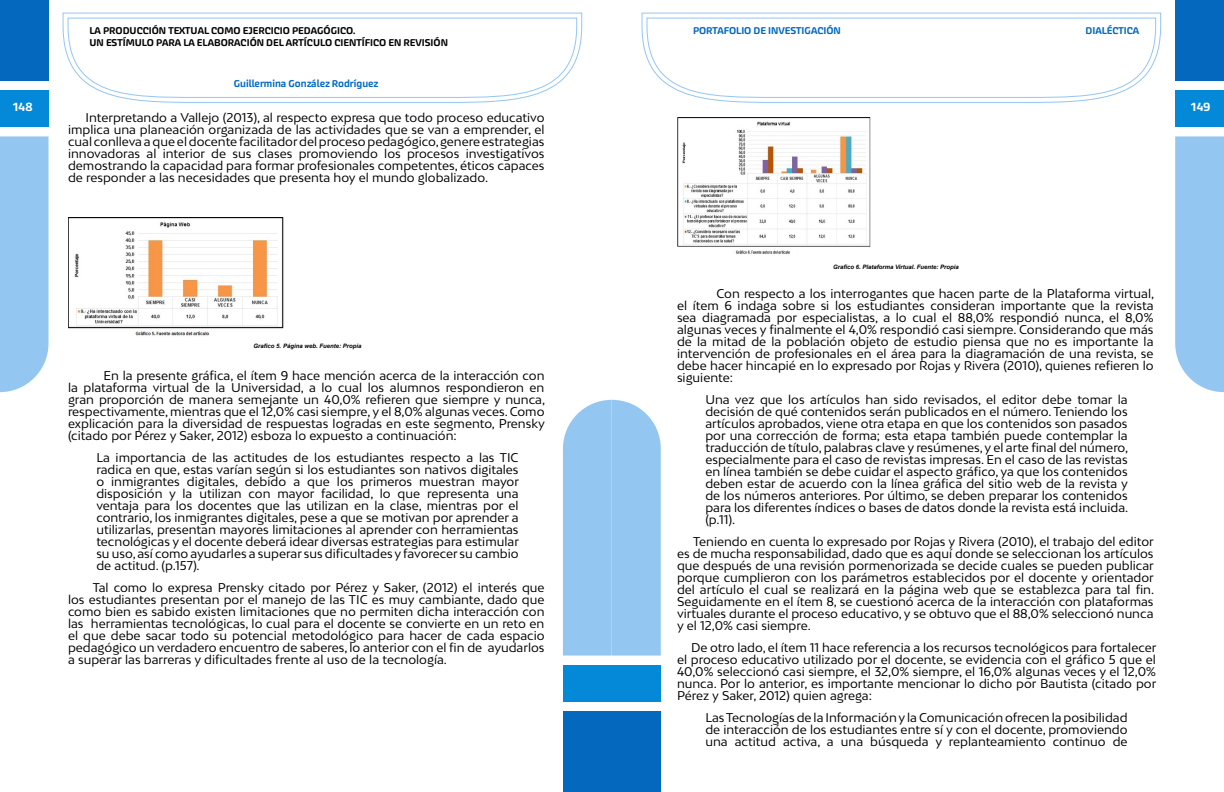
<style>
.page{position:relative;width:1224px;height:792px;background:#fff}
.page>*{position:absolute;margin:0;border:0;box-sizing:border-box;transform-origin:0 0}
.t1{font:12px/12px "Bw Mitga";color:#000;text-align:justify}
.t2{font:500 12px "Akceler Aalt";color:#fff}
.t3{font:500 10px/12px "Akceler Aalt";color:#000}
.t4{font:500 10px "Akceler Aalt";color:#0068c2}
.t5{font:italic 700 6px "Arial";color:#000}
</style>
<div class="page">
<div style="left:0;top:0;width:49px;height:81px;background:#0468be"></div>
<div style="left:0;top:90px;width:49px;height:37px;background:#0489d8"></div>
<div style="left:0;top:136px;width:49px;height:256px;background:#93c6f1"></div>
<div style="left:563px;top:711px;width:49px;height:81px;background:#0468be"></div>
<div style="left:563px;top:665px;width:49px;height:37px;background:#0489d8"></div>
<svg style="left:62px;top:12px;width:521px;height:91px"></svg>
<svg style="left:67px;top:17px;width:511px;height:81px"></svg>
<div style="left:1175px;top:0;width:49px;height:81px;background:#0468be"></div>
<div style="left:1175px;top:90px;width:49px;height:37px;background:#0489d8"></div>
<div style="left:1175px;top:136px;width:49px;height:256px;background:#93c6f1"></div>
<div style="left:612px;top:711px;width:49px;height:81px;background:#0468be"></div>
<div style="left:612px;top:665px;width:49px;height:37px;background:#0489d8"></div>
<div style="left:563px;top:400px;width:98px;height:256px;background:#93c6f1"></div>
<svg style="left:641px;top:12px;width:521px;height:91px"></svg>
<svg style="left:646px;top:17px;width:511px;height:81px"></svg>
<img style="left:68px;top:218px;width:216px;height:118px">
<img style="left:677px;top:117px;width:193px;height:137px">
<p class="t3" style="left:90px;top:24px;width:360px">LA PRODUCCIÓN TEXTUAL COMO EJERCICIO PEDAGÓGICO.<br>UN ESTÍMULO PARA LA ELABORACIÓN DEL ARTÍCULO CIENTÍFICO EN REVISIÓN</p>
<p class="t4" style="left:693px;top:23px;width:149px">PORTAFOLIO DE INVESTIGACIÓN</p>
<p class="t4" style="left:1085px;top:23px;width:55px">DIALÉCTICA</p>
<p class="t4" style="left:234px;top:76px;width:146px">Guillermina González Rodríguez</p>
<p class="t2" style="left:13px;top:98px;width:21px">148</p>
<p class="t2" style="left:1191px;top:98px;width:21px">149</p>
<p class="t1" style="left:68px;top:112px;width:478px;text-indent:17px">Interpretando a Vallejo (2013), al respecto expresa que todo proceso educativo implica una planeación organizada de las actividades que se van a emprender, el cual conlleva a que el docente facilitador del proceso pedagógico, genere estrategias innovadoras al interior de sus clases promoviendo los procesos investigativos demostrando la capacidad para formar profesionales competentes, éticos capaces de responder a las necesidades que presenta hoy el mundo globalizado.</p>
<p class="t5" style="left:254px;top:342px;width:109px">Grafico 5. Página web. Fuente: Propia</p>
<p class="t1" style="left:68px;top:370px;width:479px;text-indent:35px">En la presente gráfica, el ítem 9 hace mención acerca de la interacción con la plataforma virtual de la Universidad, a lo cual los alumnos respondieron en gran proporción de manera semejante un 40,0% refieren que siempre y nunca, respectivamente, mientras que el 12,0% casi siempre, y el 8,0% algunas veces. Como explicación para la diversidad de respuestas logradas en este segmento, Prensky (citado por Pérez y Saker, 2012) esboza lo expuesto a continuación:</p>
<p class="t1" style="left:96px;top:452px;width:424px">La importancia de las actitudes de los estudiantes respecto a las TIC radica en que, estas varían según si los estudiantes son nativos digitales o inmigrantes digitales, debido a que los primeros muestran mayor disposición y la utilizan con mayor facilidad, lo que representa una ventaja para los docentes que las utilizan en la clase, mientras por el contrario, los inmigrantes digitales, pese a que se motivan por aprender a utilizarlas, presentan mayores limitaciones al aprender con herramientas tecnológicas y el docente deberá idear diversas estrategias para estimular su uso, así como ayudarles a superar sus dificultades y favorecer su cambio de actitud. (p.157).</p>
<p class="t1" style="left:68px;top:582px;width:478px;text-indent:25px">Tal como lo expresa Prensky citado por Pérez y Saker, (2012) el interés que los estudiantes presentan por el manejo de las TIC es muy cambiante, dado que como bien es sabido existen limitaciones que no permiten dicha interacción con las herramientas tecnológicas, lo cual para el docente se convierte en un reto en el que debe sacar todo su potencial metodológico para hacer de cada espacio pedagógico un verdadero encuentro de saberes, lo anterior con el fin de ayudarlos a superar las barreras y dificultades frente al uso de la tecnología.</p>
<p class="t5" style="left:833px;top:262px;width:127px">Grafico 6. Plataforma Virtual. Fuente: Propia</p>
<p class="t1" style="left:677px;top:288px;width:479px;text-indent:39px">Con respecto a los interrogantes que hacen parte de la Plataforma virtual, el ítem 6 indaga sobre si los estudiantes consideran importante que la revista sea diagramada por especialistas, a lo cual el 88,0% respondió nunca, el 8,0% algunas veces y finalmente el 4,0% respondió casi siempre. Considerando que más de la mitad de la población objeto de estudio piensa que no es importante la intervención de profesionales en el área para la diagramación de una revista, se debe hacer hincapié en lo expresado por Rojas y Rivera (2010), quienes refieren lo siguiente:</p>
<p class="t1" style="left:705px;top:394px;width:424px">Una vez que los artículos han sido revisados, el editor debe tomar la decisión de qué contenidos serán publicados en el número. Teniendo los artículos aprobados, viene otra etapa en que los contenidos son pasados por una corrección de forma; esta etapa también puede contemplar la traducción de título, palabras clave y resúmenes, y el arte final del número, especialmente para el caso de revistas impresas. En el caso de las revistas en línea también se debe cuidar el aspecto gráfico, ya que los contenidos deben estar de acuerdo con la línea gráfica del sitio web de la revista y de los números anteriores. Por último, se deben preparar los contenidos para los diferentes índices o bases de datos donde la revista está incluida. (p.11).</p>
<p class="t1" style="left:677px;top:536px;width:479px;text-indent:16px">Teniendo en cuenta lo expresado por Rojas y Rivera (2010), el trabajo del editor es de mucha responsabilidad, dado que es aquí donde se seleccionan los artículos que después de una revisión pormenorizada se decide cuales se pueden publicar porque cumplieron con los parámetros establecidos por el docente y orientador del artículo el cual se realizará en la página web que se establezca para tal fin.<br>Seguidamente en el ítem 8, se cuestionó acerca de la interacción con plataformas virtuales durante el proceso educativo, y se obtuvo que el 88,0% seleccionó nunca y el 12,0% casi siempre.</p>
<p class="t1" style="left:677px;top:642px;width:481px;text-indent:14px">De otro lado, el ítem 11 hace referencia a los recursos tecnológicos para fortalecer el proceso educativo utilizado por el docente, se evidencia con el gráfico 5 que el 40,0% seleccionó casi siempre, el 32,0% siempre, el 16,0% algunas veces y el 12,0% nunca. Por lo anterior, es importante mencionar lo dicho por Bautista (citado por Pérez y Saker, 2012) quien agrega:</p>
<p class="t1" style="left:705px;top:712px;width:424px">Las Tecnologías de la Información y la Comunicación ofrecen la posibilidad de interacción de los estudiantes entre sí y con el docente, promoviendo una actitud activa, a una búsqueda y replanteamiento continuo de</p>
</div>
